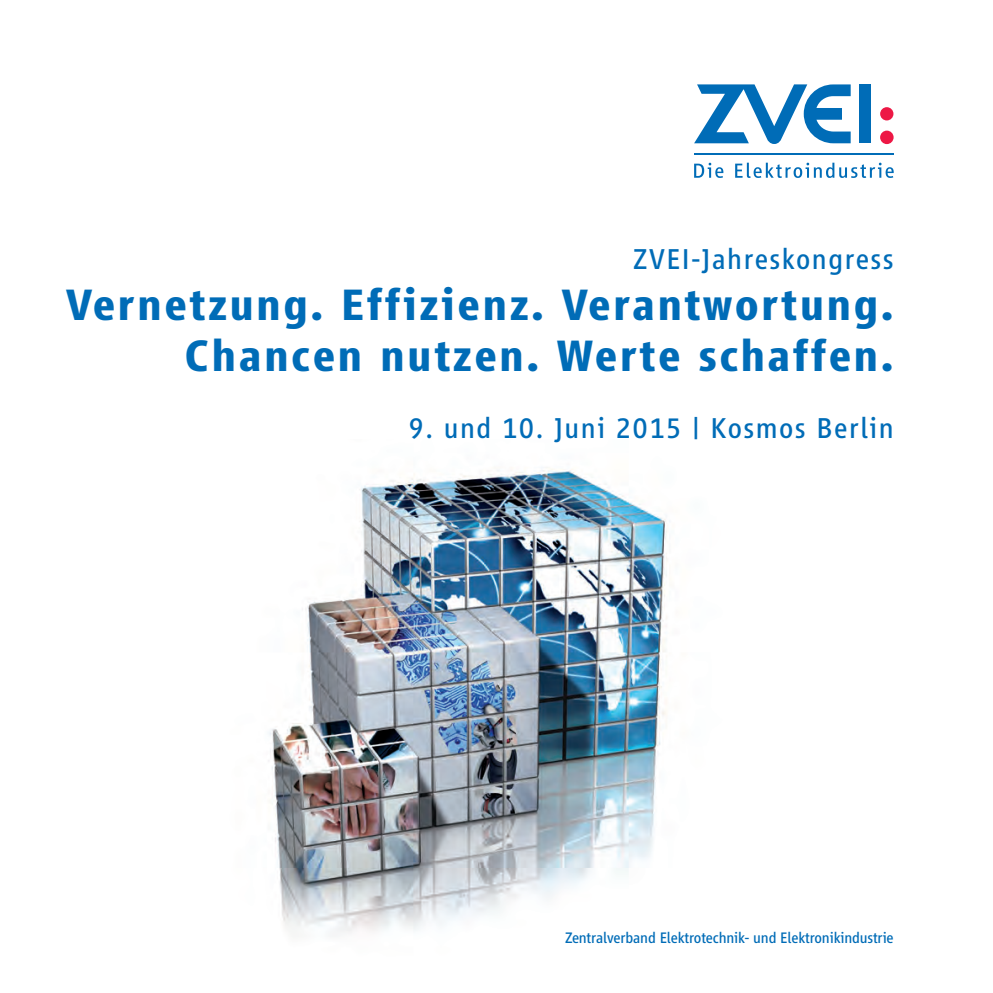
<style>
.page{position:relative;width:993px;height:993px;background:#fff}
.page>*{position:absolute;margin:0;border:0;box-sizing:border-box;transform-origin:0 0}
.t1{font:700 45.5px/50.8px "Vialog LT Std";letter-spacing:.05em;color:#006cb7;text-align:right}
.t2{font:29.75px "Vialog LT Std";letter-spacing:.05em;color:#006cb7}
.t3{font:15.75px "Vialog LT Std";letter-spacing:-.01em;color:#006cb7}
</style>
<div class="page">
<svg style="left:694px;top:84px;width:156px;height:60px"></svg>
<div style="left:859px;top:84px;width:12px;height:59px;background:#006cb7"></div>
<div style="left:879px;top:107px;width:14px;height:13px;background:#ed1845;border-radius:50%"></div>
<div style="left:879px;top:131px;width:14px;height:13px;background:#ed1845;border-radius:50%"></div>
<hr style="left:693px;top:153px;width:200px;height:1px;background:#006cb7">
<svg style="left:694px;top:163px;width:29px;height:15px"></svg>
<svg style="left:735px;top:163px;width:158px;height:15px"></svg>
<img style="left:268px;top:469px;width:399px;height:464px">
<p class="t2" style="left:633px;top:243px;width:262px">ZVEI-Jahreskongress</p>
<p class="t1" style="left:66px;top:279px;width:829px">Vernetzung. Effizienz. Verantwortung.<br>Chancen nutzen. Werte schaffen.</p>
<p class="t2" style="left:408px;top:411px;width:486px">9. und 10. Juni 2015 | Kosmos Berlin</p>
<p class="t3" style="left:565px;top:929px;width:330px">Zentralverband Elektrotechnik- und Elektronikindustrie</p>
</div>
